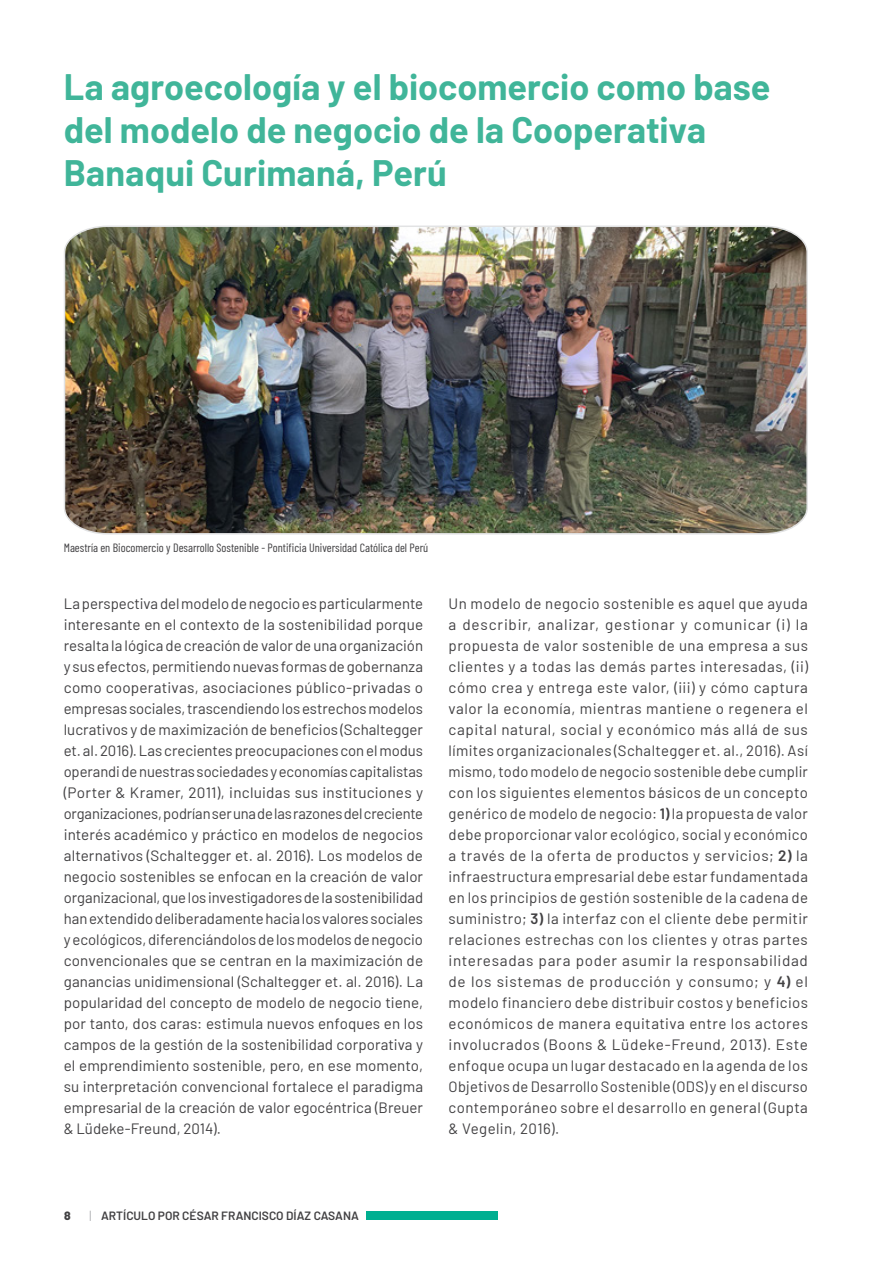
<style>
.page{position:relative;width:893px;height:1263px;background:#fff}
.page>*{position:absolute;margin:0;border:0;box-sizing:border-box;transform-origin:0 0}
.t1{font:700 36px/43.2px "Barlow";color:#40b599}
.t2{font:15px/21px "Barlow";letter-spacing:.01em;color:#414042;text-align:justify}
.t3{font:12px "Barlow Condensed";color:#414042}
.t4{font:600 12px "Barlow";color:#414042}
.t5{font:800 12px "Barlow";color:#414042}
.s1{font-weight:600}
.s2{font-weight:300;color:#939598}
</style>
<div class="page">
<div style="left:366px;top:1211px;width:131px;height:8px;background:#00af91"></div>
<img style="left:64px;top:225px;width:744px;height:310px">
<h1 class="t1" style="left:64px;top:62px;width:708px">La agroecología y el biocomercio como base del modelo de negocio de la Cooperativa<br>Banaqui Curimaná, Perú</h1>
<p class="t3" style="left:64px;top:539px;width:366px">Maestría en Biocomercio y Desarrollo Sostenible - Pontificia Universidad Católica del Perú</p>
<p class="t2" style="left:64px;top:592px;width:361px">La perspectiva del modelo de negocio es particularmente interesante en el contexto de la sostenibilidad porque resalta la lógica de creación de valor de una organización y sus efectos, permitiendo nuevas formas de gobernanza como cooperativas, asociaciones público-privadas o empresas sociales, trascendiendo los estrechos modelos lucrativos y de maximización de beneficios (Schaltegger et. al. 2016). Las crecientes preocupaciones con el modus operandi de nuestras sociedades y economías capitalistas (Porter &amp; Kramer, 2011), incluidas sus instituciones y organizaciones, podrían ser una de las razones del creciente interés académico y práctico en modelos de negocios alternativos (Schaltegger et. al. 2016). Los modelos de negocio sostenibles se enfocan en la creación de valor organizacional, que los investigadores de la sostenibilidad han extendido deliberadamente hacia los valores sociales y ecológicos, diferenciándolos de los modelos de negocio convencionales que se centran en la maximización de ganancias unidimensional (Schaltegger et. al. 2016). La popularidad del concepto de modelo de negocio tiene, por tanto, dos caras: estimula nuevos enfoques en los campos de la gestión de la sostenibilidad corporativa y el emprendimiento sostenible, pero, en ese momento, su interpretación convencional fortalece el paradigma empresarial de la creación de valor egocéntrica (Breuer &amp; Lüdeke-Freund, 2014).</p>
<p class="t2" style="left:449px;top:592px;width:361px">Un modelo de negocio sostenible es aquel que ayuda a describir, analizar, gestionar y comunicar (i) la propuesta de valor sostenible de una empresa a sus clientes y a todas las demás partes interesadas, (ii) cómo crea y entrega este valor, (iii) y cómo captura valor la economía, mientras mantiene o regenera el capital natural, social y económico más allá de sus límites organizacionales (Schaltegger et. al., 2016). Así mismo, todo modelo de negocio sostenible debe cumplir con los siguientes elementos básicos de un concepto genérico de modelo de negocio: <span class="s1">1)</span> la propuesta de valor debe proporcionar valor ecológico, social y económico a través de la oferta de productos y servicios; <span class="s1">2)</span> la infraestructura empresarial debe estar fundamentada en los principios de gestión sostenible de la cadena de suministro; <span class="s1">3)</span> la interfaz con el cliente debe permitir relaciones estrechas con los clientes y otras partes interesadas para poder asumir la responsabilidad de los sistemas de producción y consumo; y <span class="s1">4)</span> el modelo financiero debe distribuir costos y beneficios económicos de manera equitativa entre los actores involucrados (Boons &amp; Lüdeke-Freund, 2013). Este enfoque ocupa un lugar destacado en la agenda de los Objetivos de Desarrollo Sostenible (ODS) y en el discurso contemporáneo sobre el desarrollo en general (Gupta &amp; Vegelin, 2016).</p>
<p class="t5" style="left:64px;top:1206px;width:8px">8</p>
<p class="t4" style="left:90px;top:1206px;width:271px"><span class="s2">|</span> ARTÍCULO POR CÉSAR FRANCISCO DÍAZ CASANA</p>
</div>
